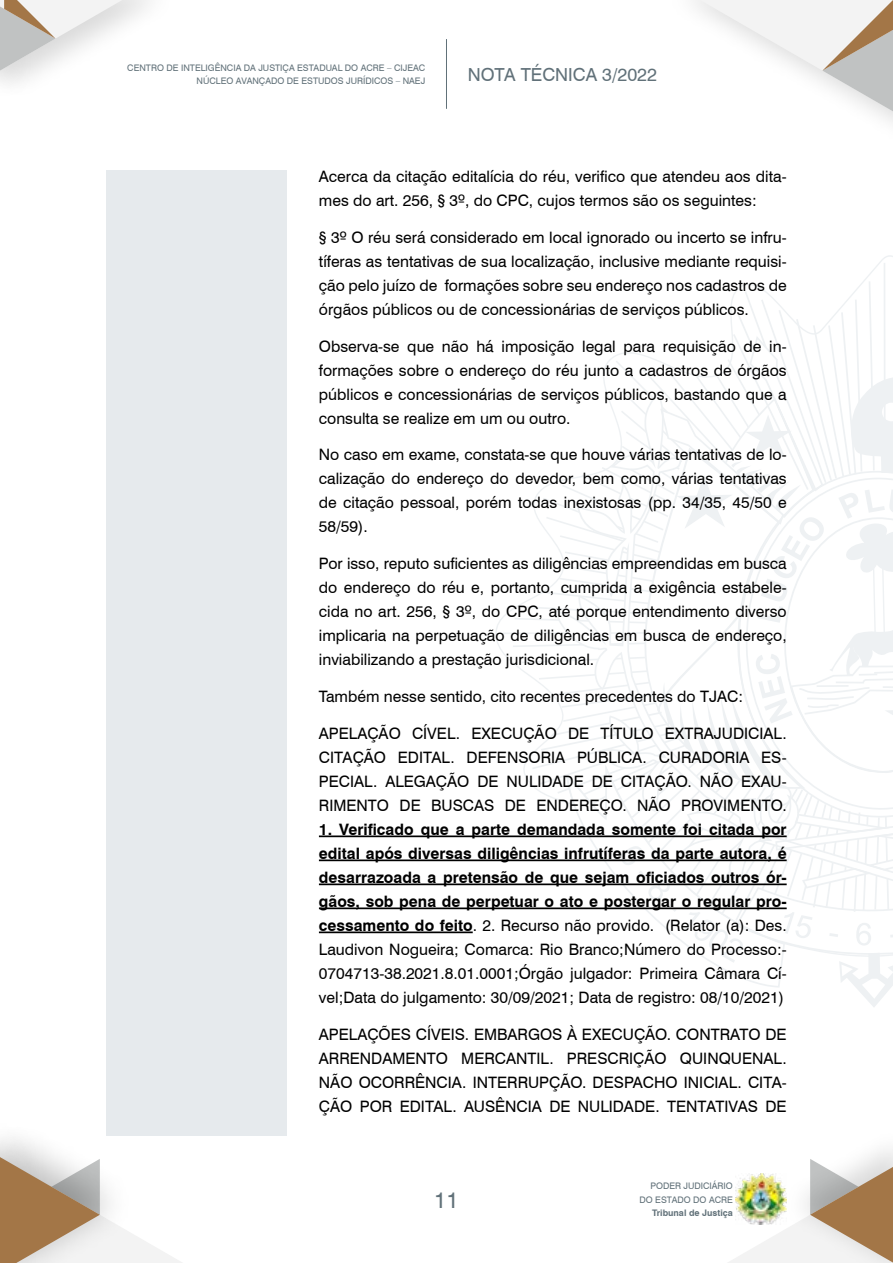
<style>
.page{position:relative;width:893px;height:1263px;background:#fff}
.page>*{position:absolute;margin:0;border:0;box-sizing:border-box;transform-origin:0 0}
.t1{font:22.5px "Swiss 721 BT";color:#617179}
.t2{font:18px "Swiss 721 BT";color:#617179}
.t3{font:15.75px/24px "Swiss 721 BT";color:#000;text-align:justify}
.t4{font:700 15.75px/24px "Swiss 721 BT";color:#000;text-align:justify}
.t5{font:9px/13.5px "Swiss 721 BT";color:#617179;text-align:right}
.t6{font:700 9px "Swiss 721 BT";color:#617179}
.s1{font-weight:400}
</style>
<div class="page">
<svg style="left:695px;top:0;width:198px;height:121px"></svg>
<svg style="left:0;top:0;width:149px;height:71px"></svg>
<svg style="left:728px;top:1157px;width:165px;height:106px"></svg>
<div style="left:0;top:1118px;width:138px;height:145px;background:#000;opacity:.25"></div>
<svg style="left:0;top:1157px;width:182px;height:106px"></svg>
<hr style="left:884px;top:263px;width:2px;height:207px;background:#eef1f3">
<svg style="left:532px;top:280px;width:361px;height:727px"></svg>
<hr style="left:446px;top:39px;width:1px;height:70px;background:#617179">
<img style="left:735px;top:1174px;width:52px;height:50px">
<hr style="left:319px;top:835px;width:468px;height:2px;background:#000">
<hr style="left:319px;top:859px;width:468px;height:2px;background:#000">
<hr style="left:319px;top:883px;width:468px;height:2px;background:#000">
<hr style="left:319px;top:907px;width:468px;height:2px;background:#000">
<hr style="left:319px;top:931px;width:154px;height:2px;background:#000">
<div style="left:106px;top:170px;width:181px;height:965px;background:#e6eaed"></div>
<p class="t5" style="left:127px;top:60px;width:299px">CENTRO DE INTELIGÊNCIA DA JUSTIÇA ESTADUAL DO ACRE – CIJEAC<br>NÚCLEO AVANÇADO DE ESTUDOS JURÍDICOS – NAEJ</p>
<p class="t2" style="left:468px;top:62px;width:191px">NOTA TÉCNICA 3/2022</p>
<p class="t3" style="left:319px;top:164px;width:469px">Acerca da citação editalícia do réu, verifico que atendeu aos dita&shy;mes do art. 256, § 3º, do CPC, cujos termos são os seguintes:</p>
<p class="t3" style="left:319px;top:225px;width:469px">§ 3º O réu será considerado em local ignorado ou incerto se infru&shy;tíferas as tentativas de sua localização, inclusive mediante requisi&shy;ção pelo juízo de formações sobre seu endereço nos cadastros de órgãos públicos ou de concessionárias de serviços públicos.</p>
<p class="t3" style="left:319px;top:333px;width:469px">Observa-se que não há imposição legal para requisição de in&shy;formações sobre o endereço do réu junto a cadastros de órgãos públicos e concessionárias de serviços públicos, bastando que a consulta se realize em um ou outro.</p>
<p class="t3" style="left:319px;top:442px;width:469px">No caso em exame, constata-se que houve várias tentativas de lo&shy;calização do endereço do devedor, bem como, várias tentativas de citação pessoal, porém todas inexistosas (pp. 34/35, 45/50 e 58/59).</p>
<p class="t3" style="left:319px;top:551px;width:469px">Por isso, reputo suficientes as diligências empreendidas em busca do endereço do réu e, portanto, cumprida a exigência estabele&shy;cida no art. 256, § 3º, do CPC, até porque entendimento diverso implicaria na perpetuação de diligências em busca de endereço, inviabilizando a prestação jurisdicional.</p>
<p class="t3" style="left:319px;top:684px;width:426px">Também nesse sentido, cito recentes precedentes do TJAC:</p>
<p class="t3" style="left:319px;top:720px;width:469px;text-align:left">APELAÇÃO CÍVEL. EXECUÇÃO DE TÍTULO EXTRAJUDICIAL.<br>CITAÇÃO EDITAL. DEFENSORIA PÚBLICA. CURADORIA ES-PECIAL. ALEGAÇÃO DE NULIDADE DE CITAÇÃO. NÃO EXAU-RIMENTO DE BUSCAS DE ENDEREÇO. NÃO PROVIMENTO.</p>
<p class="t4" style="left:319px;top:817px;width:469px">1. Verificado que a parte demandada somente foi citada por edital após diversas diligências infrutíferas da parte autora, é desarrazoada a pretensão de que sejam oficiados outros ór&shy;gãos, sob pena de perpetuar o ato e postergar o regular pro&shy;cessamento do feito<span class="s1">. 2. Recurso não provido. (Relator (a): Des.<br>Laudivon Nogueira; Comarca: Rio Branco;Número do Processo:- 0704713-38.2021.8.01.0001;Órgão julgador: Primeira Câmara Cí&shy;vel;Data do julgamento: 30/09/2021; Data de registro: 08/10/2021)</span></p>
<p class="t3" style="left:319px;top:1021px;width:469px;text-align:left">APELAÇÕES CÍVEIS. EMBARGOS À EXECUÇÃO. CONTRATO DE ARRENDAMENTO MERCANTIL. PRESCRIÇÃO QUINQUENAL.<br>NÃO OCORRÊNCIA. INTERRUPÇÃO. DESPACHO INICIAL. CITA-ÇÃO POR EDITAL. AUSÊNCIA DE NULIDADE. TENTATIVAS DE</p>
<h1 class="t1" style="left:434px;top:1184px;width:26px">11</h1>
<p class="t5" style="left:639px;top:1179px;width:95px">PODER JUDICIÁRIO<br>DO ESTADO DO ACRE</p>
<p class="t6" style="left:652px;top:1207px;width:82px">Tribunal de Justiça</p>
</div>
